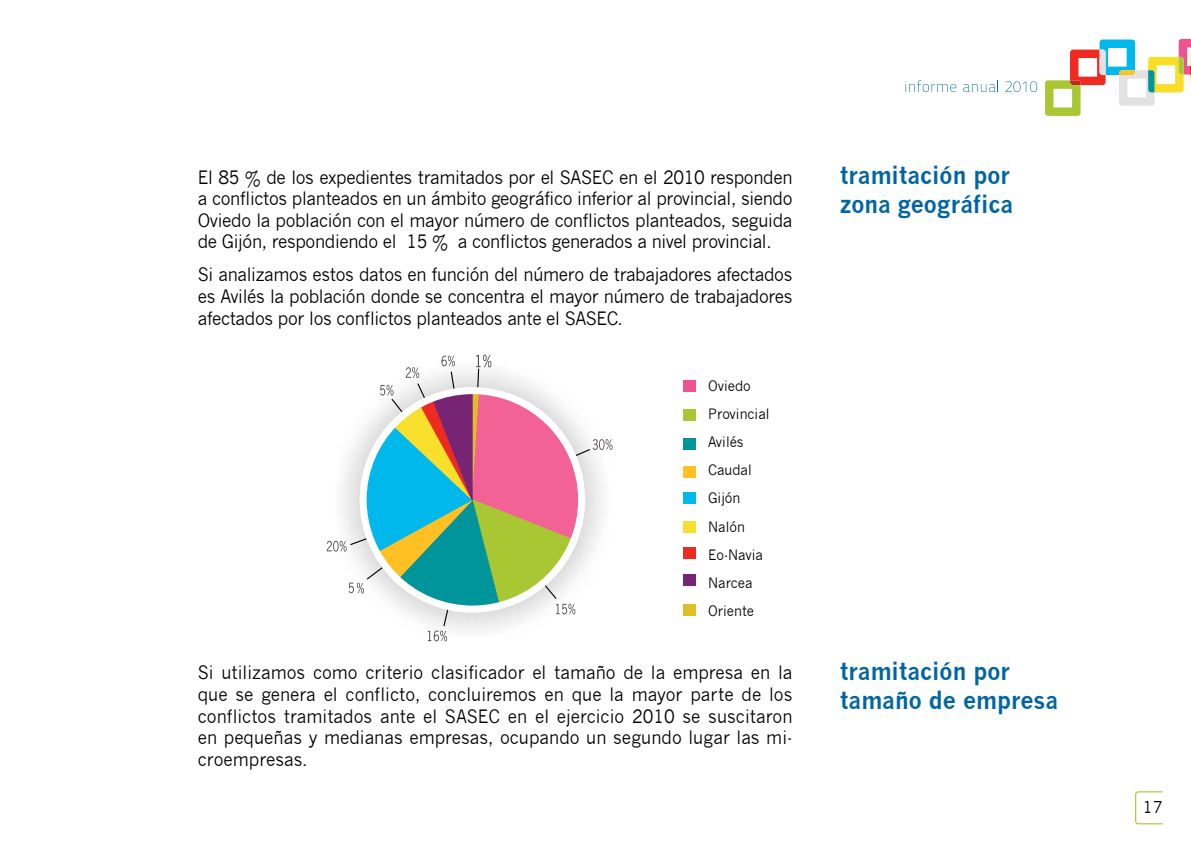
<style>
.page{position:relative;width:1191px;height:851px;background:#fff}
.page>*{position:absolute;margin:0;border:0;box-sizing:border-box;transform-origin:0 0}
.t1{font:700 24px/28.8px "News Gothic";color:#0065a4;scale:.95 1}
.t2{font:18px/21.6px "News Gothic";letter-spacing:-.02em;color:#000;text-align:justify;scale:.95 1}
.t3{font:16px "News Gothic";color:#000}
.t4{font:14px/28.2px "News Gothic";color:#000;scale:.95 1}
</style>
<div class="page">
<svg style="left:1135px;top:791px;width:28px;height:33px"></svg>
<svg style="left:905px;top:80px;width:51px;height:12px"></svg>
<svg style="left:963px;top:80px;width:35px;height:12px"></svg>
<svg style="left:1005px;top:81px;width:32px;height:11px"></svg>
<svg style="left:1045px;top:39px;width:146px;height:77px"></svg>
<div style="left:683px;top:380px;width:13px;height:12px;background:#ef528e"></div>
<div style="left:683px;top:409px;width:13px;height:12px;background:#a8c733"></div>
<div style="left:683px;top:437px;width:13px;height:12px;background:#00959b"></div>
<div style="left:683px;top:465px;width:13px;height:12px;background:#ffc024"></div>
<div style="left:683px;top:521px;width:13px;height:12px;background:#f8df2b"></div>
<div style="left:683px;top:604px;width:13px;height:12px;background:#dfbf23"></div>
<div style="left:683px;top:492px;width:13px;height:12px;background:#00b8eb"></div>
<div style="left:683px;top:574px;width:13px;height:12px;background:#782475"></div>
<div style="left:683px;top:547px;width:13px;height:11px;background:#ef2a20"></div>
<svg style="left:387px;top:367px;width:171px;height:260px"></svg>
<svg style="left:476px;top:354px;width:15px;height:13px"></svg>
<svg style="left:428px;top:630px;width:19px;height:11px"></svg>
<svg style="left:406px;top:367px;width:13px;height:11px"></svg>
<svg style="left:441px;top:355px;width:14px;height:11px"></svg>
<svg style="left:327px;top:385px;width:285px;height:229px"></svg>
<p class="t2" style="left:198px;top:166px;width:627px">El 85 % de los expedientes tramitados por el SASEC en el 2010 responden a conflictos planteados en un ámbito geográfico inferior al provincial, siendo Oviedo la población con el mayor número de conflictos planteados, seguida de Gijón, respondiendo el 15 % a conflictos generados a nivel provincial.</p>
<p class="t2" style="left:198px;top:264px;width:627px">Si analizamos estos datos en función del número de trabajadores afectados es Avilés la población donde se concentra el mayor número de trabajadores afectados por los conflictos planteados ante el SASEC.</p>
<p class="t4" style="left:708px;top:371px;width:66px">Oviedo<br>Provincial<br>Avilés<br>Caudal<br>Gijón<br>Nalón<br>Eo-Navia<br>Narcea<br>Oriente</p>
<p class="t2" style="left:198px;top:662px;width:627px">Si utilizamos como criterio clasificador el tamaño de la empresa en la que se genera el conflicto, concluiremos en que la mayor parte de los conflictos tramitados ante el SASEC en el ejercicio 2010 se suscitaron en pequeñas y medianas empresas, ocupando un segundo lugar las mi&shy;croempresas.</p>
<h1 class="t1" style="left:840px;top:160px;width:184px">tramitación por zona geográfica</h1>
<h1 class="t1" style="left:840px;top:656px;width:231px">tramitación por tamaño de empresa</h1>
<p class="t3" style="left:1142px;top:798px;width:21px">17</p>
</div>
